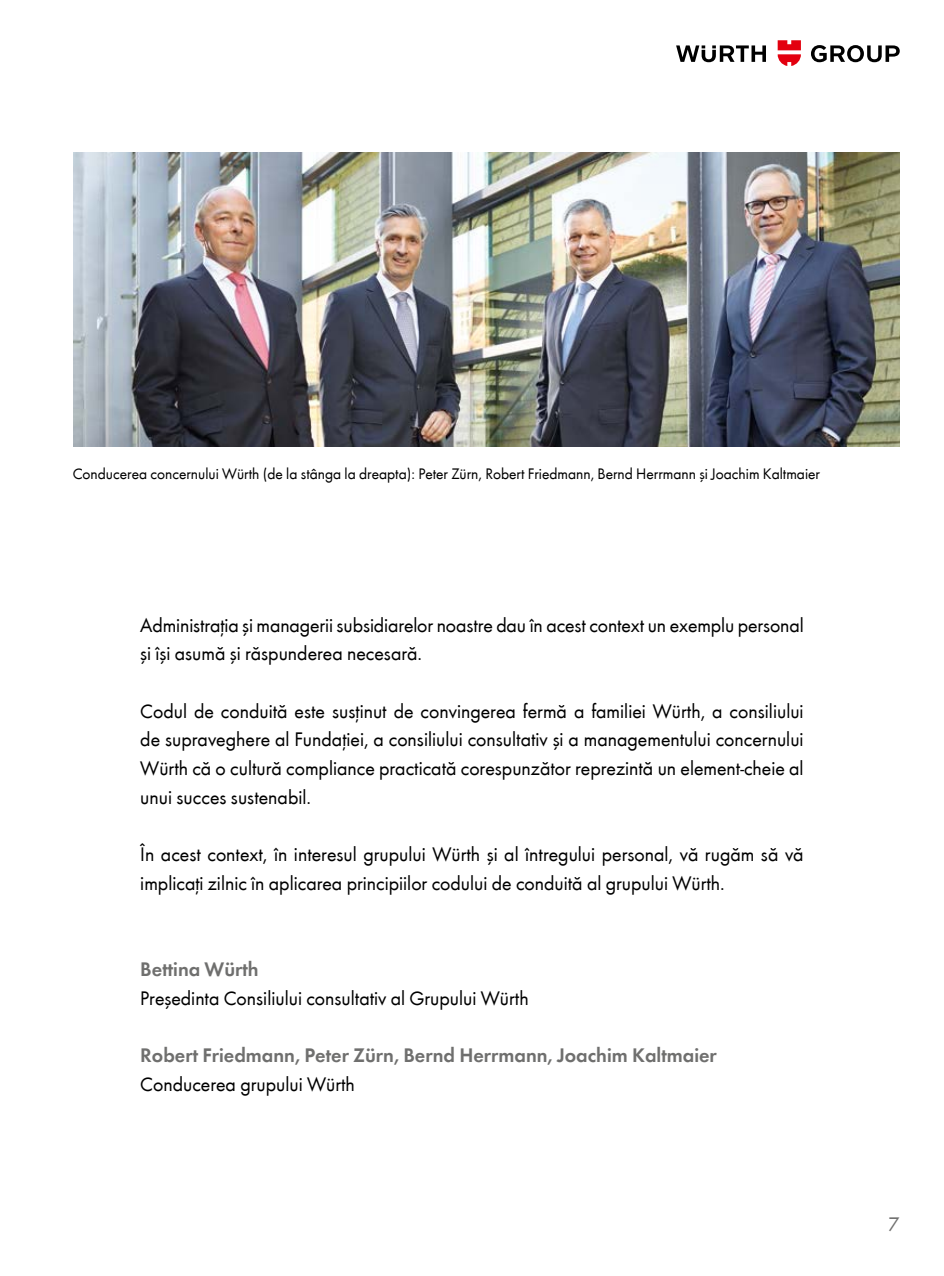
<style>
.page{position:relative;width:944px;height:1276px;background:#fff}
.page>*{position:absolute;margin:0;border:0;box-sizing:border-box;transform-origin:0 0}
.t1{font:20.25px/28.8px "Wuerth";color:#000}
.t2{font:600 20.25px "Wuerth";color:#6f6f6e}
.t3{font:20.25px "Wuerth";color:#6f6f6e}
.t4{font:15.75px "Wuerth";color:#000}
</style>
<div class="page">
<svg style="left:676px;top:45px;width:90px;height:17px"></svg>
<svg style="left:811px;top:45px;width:88px;height:17px"></svg>
<svg style="left:778px;top:41px;width:23px;height:25px"></svg>
<img style="left:73px;top:152px;width:826px;height:294px">
<p class="t4" style="left:73px;top:463px;width:749px">Conducerea concernului Würth (de la stânga la dreapta): Peter Zürn, Robert Friedmann, Bernd Herrmann şi Joachim Kaltmaier</p>
<p class="t1" style="left:140px;top:609px;width:665px">Administraţia şi managerii subsidiarelor noastre dau în acest context un exemplu personal şi îşi asumă şi răspunderea necesară.</p>
<p class="t1" style="left:140px;top:695px;width:665px;text-align:justify">Codul de conduită este susţinut de convingerea fermă a familiei Würth, a consiliului de supraveghere al Fundaţiei, a consiliului consultativ şi a managementului concernului Würth că o cultură compliance practicată corespunzător reprezintă un element-cheie al unui succes sustenabil.</p>
<p class="t1" style="left:140px;top:839px;width:665px">În acest context, în interesul grupului Würth şi al întregului personal, vă rugăm să vă implicaţi zilnic în aplicarea principiilor codului de conduită al grupului Würth.</p>
<p class="t2" style="left:140px;top:954px;width:120px">Bettina Würth</p>
<p class="t1" style="left:140px;top:982px;width:390px">Preşedinta Consiliului consultativ al Grupului Würth</p>
<p class="t2" style="left:140px;top:1040px;width:578px">Robert Friedmann, Peter Zürn, Bernd Herrmann, Joachim Kaltmaier</p>
<p class="t1" style="left:140px;top:1068px;width:216px">Conducerea grupului Würth</p>
<p class="t3" style="left:888px;top:1210px;width:13px">7</p>
</div>
